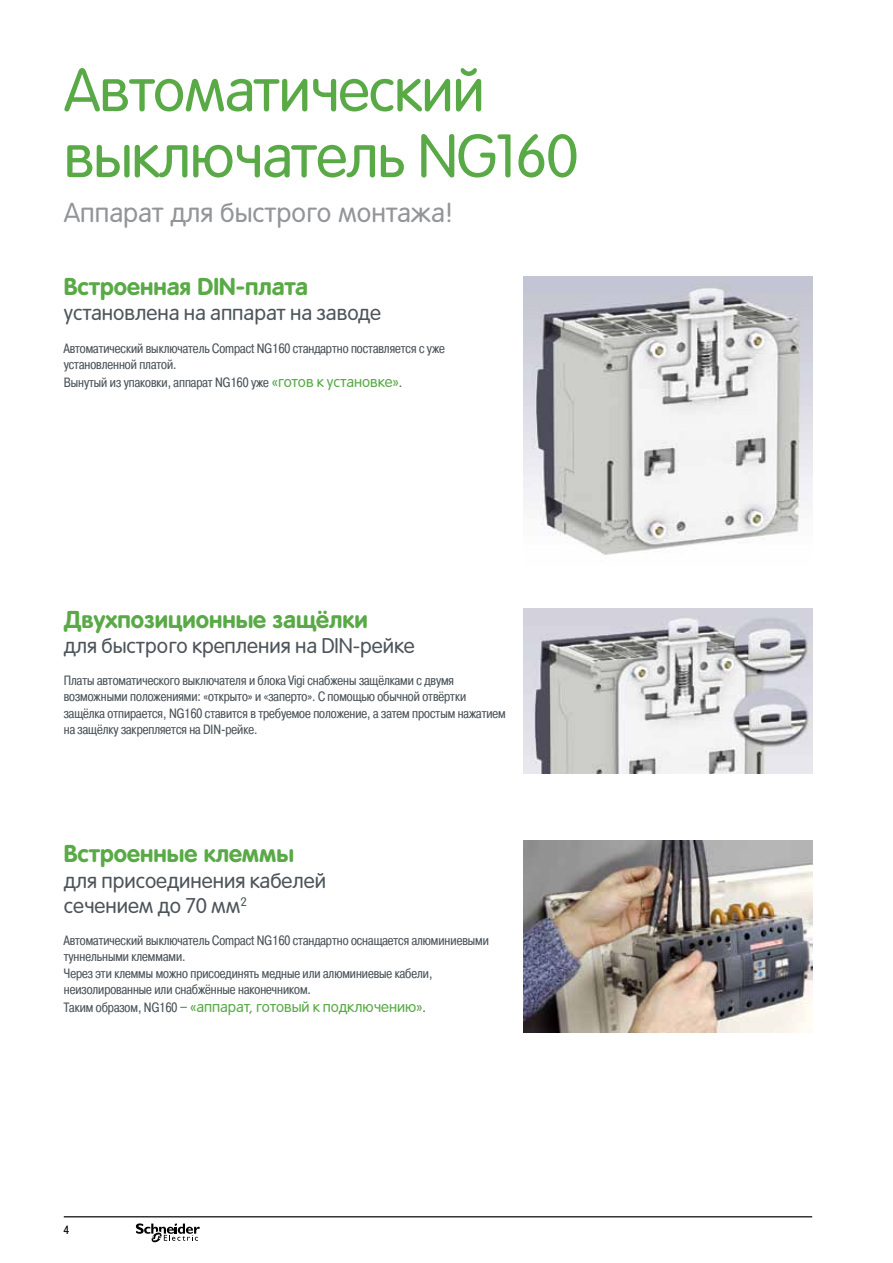
<style>
.page{position:relative;width:893px;height:1263px;background:#fff}
.page>*{position:absolute;margin:0;border:0;box-sizing:border-box;transform-origin:0 0}
.t1{font:60px/66px "Rotonda";letter-spacing:-.02em;color:#59aa47}
.t2{font:27px "Rotonda";color:#939598}
.t3{font:700 24px "Rotonda";color:#59aa47}
.t4{font:21px/25.2px "Rotonda";color:#4d555b}
.t5{font:15px "Rotonda";color:#59aa47}
.t6{font:13.5px/16.2px "Pragmatica Cond C";color:#4d555b}
.t7{font:12px "Pragmatica Cond C";color:#000}
.s1{font-family:"Rotonda";font-size:15px;color:#59aa47}
.s2{font-family:"Pragmatica Cond C";font-size:13.5px;color:#4d555b}
</style>
<div class="page">
<hr style="left:64px;top:1216px;width:748px;height:1px;background:#000">
<svg style="left:136px;top:1223px;width:64px;height:19px"></svg>
<img style="left:523px;top:276px;width:289px;height:279px">
<img style="left:523px;top:609px;width:289px;height:164px">
<img style="left:523px;top:841px;width:289px;height:192px">
<h1 class="t1" style="left:64px;top:57px;width:516px">Автоматический выключатель NG160</h1>
<h2 class="t2" style="left:64px;top:198px;width:391px">Аппарат для быстрого монтажа!</h2>
<h3 class="t3" style="left:64px;top:273px;width:246px">Встроенная DIN-плата</h3>
<h3 class="t4" style="left:64px;top:300px;width:319px">установлена на аппарат на заводе</h3>
<p class="t6" style="left:64px;top:340px;width:383px">Автоматический выключатель Compact NG160 стандартно поставляется с уже установленной платой.</p>
<p class="t6" style="left:64px;top:374px;width:340px">Вынутый из упаковки, аппарат NG160 уже <span class="s1">«готов к установке»</span>.</p>
<h3 class="t3" style="left:64px;top:605px;width:306px">Двухпозиционные защёлки</h3>
<h3 class="t4" style="left:64px;top:633px;width:352px">для быстрого крепления на DIN-рейке</h3>
<p class="t6" style="left:64px;top:672px;width:443px">Платы автоматического выключателя и блока Vigi снабжены защёлками с двумя возможными положениями: «открыто» и «заперто». С помощью обычной отвёртки защёлка отпирается, NG160 ставится в требуемое положение, а затем простым нажатием на защёлку закрепляется на DIN-рейке.</p>
<h3 class="t3" style="left:64px;top:840px;width:232px">Встроенные клеммы</h3>
<h3 class="t4" style="left:64px;top:868px;width:264px">для присоединения кабелей сечением до 70 мм<sup>2</sup></h3>
<p class="t6" style="left:64px;top:932px;width:427px">Автоматический выключатель Compact NG160 стандартно оснащается алюминиевыми туннельными клеммами.<br>Через эти клеммы можно присоединять медные или алюминиевые кабели, неизолированные или снабжённые наконечником.</p>
<p class="t5" style="left:64px;top:998px;width:364px"><span class="s2">Таким образом, NG160 –</span> «аппарат, готовый к подключению»<span class="s2">.</span></p>
<p class="t7" style="left:64px;top:1223px;width:7px">4</p>
</div>
